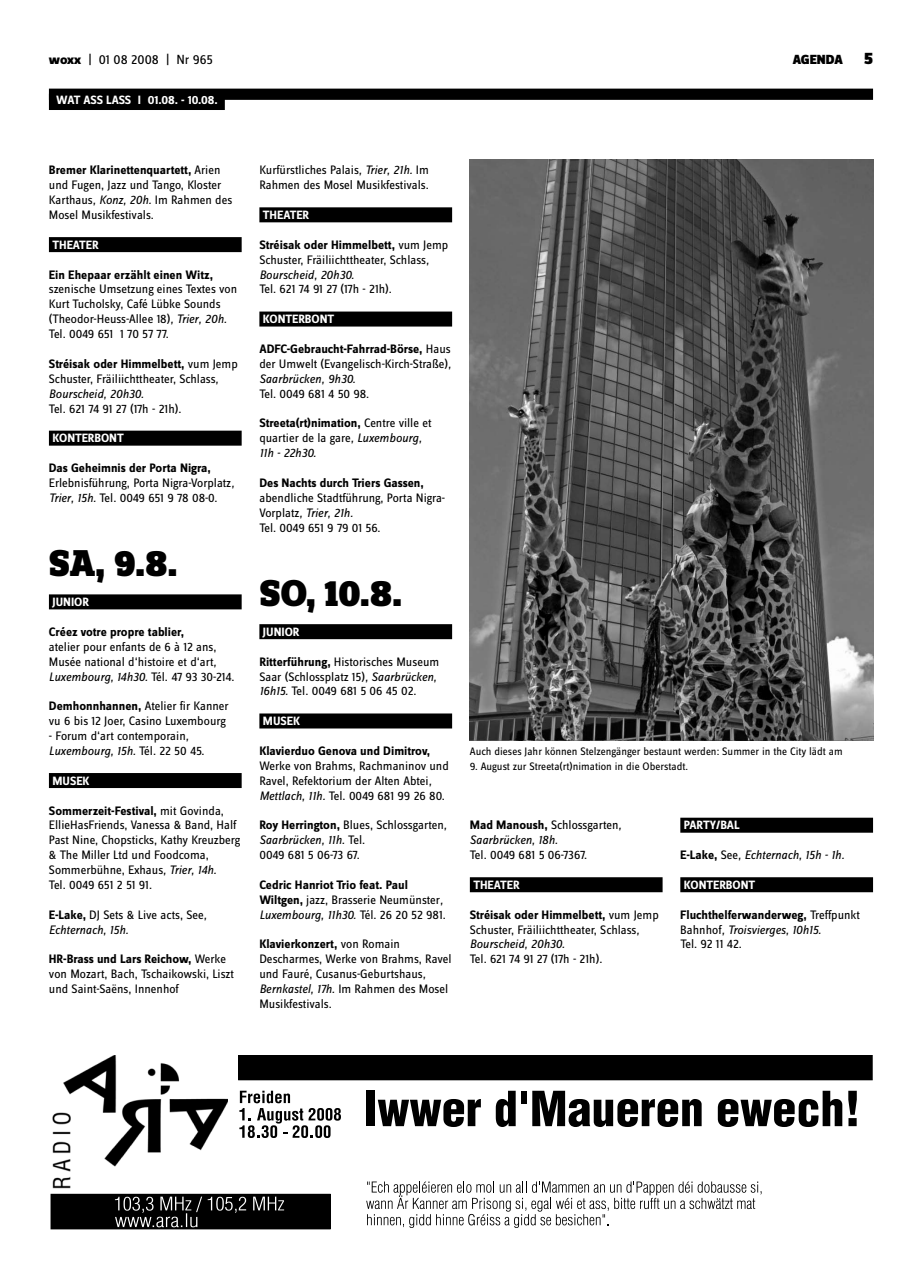
<style>
.page{position:relative;width:922px;height:1276px;background:#fff}
.page>*{position:absolute;margin:0;border:0;box-sizing:border-box;transform-origin:0 0}
.t1{font:900 38.75px "Zine Slab Dis";color:#000}
.t2{font:13.75px "Zine Sans Dis";color:#000}
.t3{font:900 13.75px "Zine Sans Dis";color:#000}
.t4{font:12.75px/14.9px "Zine Sans Dis";color:#000}
.t5{font:700 12.75px "Zine Sans Dis";color:#000}
.t6{font:italic 12.75px/14.9px "Zine Sans Dis";letter-spacing:-.005em;color:#000}
.t7{font:700 12.5px "Zine Sans Dis";color:#fff}
.t8{font:11.25px "Zine Sans Dis";color:#000}
.s1{font-weight:800}
.s2{font-weight:700}
.s3{font-style:italic}
.s4{font-weight:700;font-style:normal}
.s5{font-style:normal}
</style>
<div class="page">
<div style="left:49px;top:89px;width:823px;height:11px;background:#000"></div>
<div style="left:49px;top:94px;width:176px;height:16px;background:#000"></div>
<div style="left:680px;top:817px;width:192px;height:15px;background:#000"></div>
<div style="left:680px;top:877px;width:192px;height:15px;background:#000"></div>
<div style="left:469px;top:877px;width:193px;height:15px;background:#000"></div>
<div style="left:49px;top:237px;width:192px;height:15px;background:#000"></div>
<div style="left:49px;top:431px;width:192px;height:15px;background:#000"></div>
<div style="left:49px;top:594px;width:192px;height:15px;background:#000"></div>
<div style="left:49px;top:773px;width:192px;height:15px;background:#000"></div>
<div style="left:259px;top:207px;width:193px;height:15px;background:#000"></div>
<div style="left:259px;top:311px;width:193px;height:15px;background:#000"></div>
<div style="left:259px;top:624px;width:193px;height:15px;background:#000"></div>
<div style="left:259px;top:713px;width:193px;height:15px;background:#000"></div>
<div style="left:51px;top:1194px;width:279px;height:35px;background:#000"></div>
<div style="left:238px;top:1055px;width:634px;height:24px;background:#000"></div>
<div style="left:238px;top:1055px;width:634px;height:25px;border:1px solid #000"></div>
<svg style="left:115px;top:1196px;width:169px;height:31px"></svg>
<img style="left:52px;top:1055px;width:176px;height:134px">
<div style="left:366px;top:1090px;width:9px;height:36px;background:#000"></div>
<svg style="left:377px;top:1099px;width:104px;height:28px"></svg>
<svg style="left:495px;top:1090px;width:20px;height:37px"></svg>
<div style="left:521px;top:1091px;width:5px;height:13px;background:#000"></div>
<svg style="left:532px;top:1090px;width:169px;height:37px"></svg>
<svg style="left:717px;top:1090px;width:125px;height:37px"></svg>
<svg style="left:848px;top:1090px;width:8px;height:36px"></svg>
<svg style="left:366px;top:1181px;width:395px;height:47px"></svg>
<svg style="left:239px;top:1090px;width:102px;height:48px"></svg>
<img style="left:469px;top:159px;width:404px;height:581px">
<p class="t2" style="left:49px;top:53px;width:165px"><span class="s1">woxx</span> | 01 08 2008 | Nr 965</p>
<p class="t3" style="left:792px;top:53px;width:52px">AGENDA</p>
<p class="t7" style="left:56px;top:93px;width:163px">WAT ASS LASS I 01.08. - 10.08.</p>
<p class="t4" style="left:49px;top:163px;width:185px"><span class="s2">Bremer Klarinettenquartett,</span> Arien und Fugen, Jazz und Tango, Kloster<br>Karthaus<span class="s3">, Konz, 20h.</span> Im Rahmen des<br>Mosel Musikfestivals.</p>
<p class="t7" style="left:52px;top:238px;width:46px">theater</p>
<p class="t5" style="left:49px;top:268px;width:166px">Ein Ehepaar erzählt einen Witz,</p>
<p class="t4" style="left:49px;top:282px;width:190px">szenische Umsetzung eines Textes von Kurt Tucholsky, Café Lübke Sounds (Theodor-Heuss-Allee 18)<span class="s3">, Trier, 20h.<br></span>Tel. 0049 651 1 70 57 77.</p>
<p class="t4" style="left:49px;top:357px;width:190px"><span class="s2">Stréisak oder Himmelbett,</span> vum Jemp<br>Schuster, Fräiliichttheater, Schlass<span class="s3">,<br>Bourscheid, 20h30.</span></p>
<p class="t4" style="left:49px;top:402px;width:134px">Tel. 621 74 91 27 (17h - 21h).</p>
<p class="t7" style="left:52px;top:431px;width:65px">konterbont</p>
<p class="t4" style="left:49px;top:461px;width:187px"><span class="s2">Das Geheimnis der Porta Nigra,<br></span>Erlebnisführung, Porta Nigra-Vorplatz<span class="s3">,<br>Trier, 15h.</span> Tel. 0049 651 9 78 08-0.</p>
<h1 class="t1" style="left:49px;top:543px;width:130px">Sa, 9.8.</h1>
<p class="t7" style="left:52px;top:595px;width:36px">junior</p>
<p class="t5" style="left:49px;top:625px;width:137px">Créez votre propre tablier,</p>
<p class="t4" style="left:49px;top:640px;width:187px">atelier pour enfants de 6 à 12 ans,<br>Musée national d‘histoire et d‘art<span class="s3">,<br>Luxembourg, 14h30.</span> Tél. 47 93 30-214.</p>
<p class="t4" style="left:49px;top:699px;width:181px"><span class="s2">Demhonnhannen,</span> Atelier fir Kanner vu 6 bis 12 Joer, Casino Luxembourg</p>
<p class="t4" style="left:49px;top:729px;width:157px">- Forum d‘art contemporain<span class="s3">,<br>Luxembourg, 15h.</span> Tél. 22 50 45.</p>
<p class="t7" style="left:52px;top:774px;width:39px">musek</p>
<p class="t4" style="left:49px;top:803px;width:193px"><span class="s2">Sommerzeit-Festival,</span> mit Govinda, EllieHasFriends, Vanessa &amp; Band, Half Past Nine, Chopsticks, Kathy Kreuzberg &amp; The Miller Ltd und Foodcoma, Sommerbühne, Exhaus<span class="s3">, Trier, 14h.<br></span>Tel. 0049 651 2 51 91.</p>
<p class="t4" style="left:49px;top:908px;width:159px"><span class="s2">E-Lake,</span> DJ Sets &amp; Live acts, See<span class="s3">,<br>Echternach, 15h.</span></p>
<p class="t4" style="left:49px;top:952px;width:186px"><span class="s2">HR-Brass und Lars Reichow,</span> Werke von Mozart, Bach, Tschaikowski, Liszt und Saint-Saëns, Innenhof</p>
<p class="t4" style="left:259px;top:163px;width:171px">Kurfürstliches Palais<span class="s3">, Trier, 21h.</span> Im<br>Rahmen des Mosel Musikfestivals.</p>
<p class="t7" style="left:263px;top:208px;width:46px">theater</p>
<p class="t4" style="left:259px;top:238px;width:190px"><span class="s2">Stréisak oder Himmelbett,</span> vum Jemp<br>Schuster, Fräiliichttheater, Schlass<span class="s3">,<br>Bourscheid, 20h30.</span></p>
<p class="t4" style="left:259px;top:282px;width:134px">Tel. 621 74 91 27 (17h - 21h).</p>
<p class="t7" style="left:263px;top:312px;width:65px">konterbont</p>
<p class="t4" style="left:259px;top:342px;width:193px;text-align:justify"><span class="s2">ADFC-Gebraucht-Fahrrad-Börse,</span> Haus der Umwelt (Evangelisch-Kirch-Straße)<span class="s3">, Saarbrücken, 9h30.</span></p>
<p class="t4" style="left:259px;top:387px;width:111px">Tel. 0049 681 4 50 98.</p>
<p class="t4" style="left:259px;top:416px;width:173px"><span class="s2">Streeta(rt)nimation,</span> Centre ville et quartier de la gare<span class="s3">, Luxembourg,<br>11h - 22h30.</span></p>
<p class="t5" style="left:259px;top:476px;width:166px">Des Nachts durch Triers Gassen,</p>
<p class="t4" style="left:259px;top:491px;width:187px">abendliche Stadtführung, Porta Nigra-<br>Vorplatz<span class="s3">, Trier, 21h.<br></span>Tel. 0049 651 9 79 01 56.</p>
<h1 class="t1" style="left:259px;top:573px;width:144px">So, 10.8.</h1>
<p class="t7" style="left:263px;top:625px;width:36px">junior</p>
<p class="t4" style="left:259px;top:655px;width:181px"><span class="s2">Ritterführung,</span> Historisches Museum<br>Saar (Schlossplatz 15)<span class="s3">, Saarbrücken,<br>16h15.</span> Tel. 0049 681 5 06 45 02.</p>
<p class="t7" style="left:263px;top:714px;width:39px">musek</p>
<p class="t5" style="left:259px;top:744px;width:172px">Klavierduo Genova und Dimitrov,</p>
<p class="t4" style="left:259px;top:759px;width:191px">Werke von Brahms, Rachmaninov und<br>Ravel, Refektorium der Alten Abtei<span class="s3">,<br>Mettlach, 11h.</span> Tel. 0049 681 99 26 80.</p>
<p class="t4" style="left:259px;top:818px;width:189px"><span class="s2">Roy Herrington,</span> Blues, Schlossgarten<span class="s3">,<br>Saarbrücken, 11h.</span> Tel.<br>0049 681 5 06-73 67.</p>
<p class="t4" style="left:259px;top:878px;width:188px"><span class="s2">Cedric Hanriot Trio feat. Paul<br>Wiltgen,</span> jazz, Brasserie Neumünster<span class="s3">,<br>Luxembourg, 11h30.</span> Tél. 26 20 52 981.</p>
<p class="t4" style="left:259px;top:937px;width:194px"><span class="s2">Klavierkonzert,</span> von Romain<br>Descharmes, Werke von Brahms, Ravel und Fauré, Cusanus-Geburtshaus<span class="s3">,<br>Bernkastel, 17h.</span> Im Rahmen des Mosel<br>Musikfestivals.</p>
<p class="t8" style="left:469px;top:745px;width:374px">Auch dieses Jahr können Stelzengänger bestaunt werden: Summer in the City lädt am</p>
<p class="t8" style="left:469px;top:760px;width:220px">9. August zur Streeta(rt)nimation in die Oberstadt.</p>
<p class="t6" style="left:469px;top:818px;width:153px"><span class="s4">Mad Manoush,</span> <span class="s5">Schlossgarten</span>,<br>Saarbrücken, 18h.</p>
<p class="t4" style="left:469px;top:848px;width:119px">Tel. 0049 681 5 06-7367.</p>
<p class="t7" style="left:473px;top:878px;width:46px">theater</p>
<p class="t4" style="left:469px;top:908px;width:190px"><span class="s2">Stréisak oder Himmelbett,</span> vum Jemp<br>Schuster, Fräiliichttheater, Schlass<span class="s3">,<br>Bourscheid, 20h30.</span></p>
<p class="t4" style="left:469px;top:952px;width:134px">Tel. 621 74 91 27 (17h - 21h).</p>
<p class="t7" style="left:683px;top:818px;width:8px">part</p>
<p class="t7" style="left:709px;top:818px;width:18px">y/bal</p>
<p class="t6" style="left:680px;top:847px;width:165px"><span class="s4">E-Lake,</span> <span class="s5">See</span>, Echternach, 15h - 1h.</p>
<p class="t7" style="left:683px;top:878px;width:65px">konterbont</p>
<p class="t4" style="left:680px;top:908px;width:181px"><span class="s2">Fluchthelferwanderweg,</span> Treffpunkt<br>Bahnhof<span class="s3">, Troisvierges, 10h15.<br></span>Tel. 92 11 42.</p>
</div>
